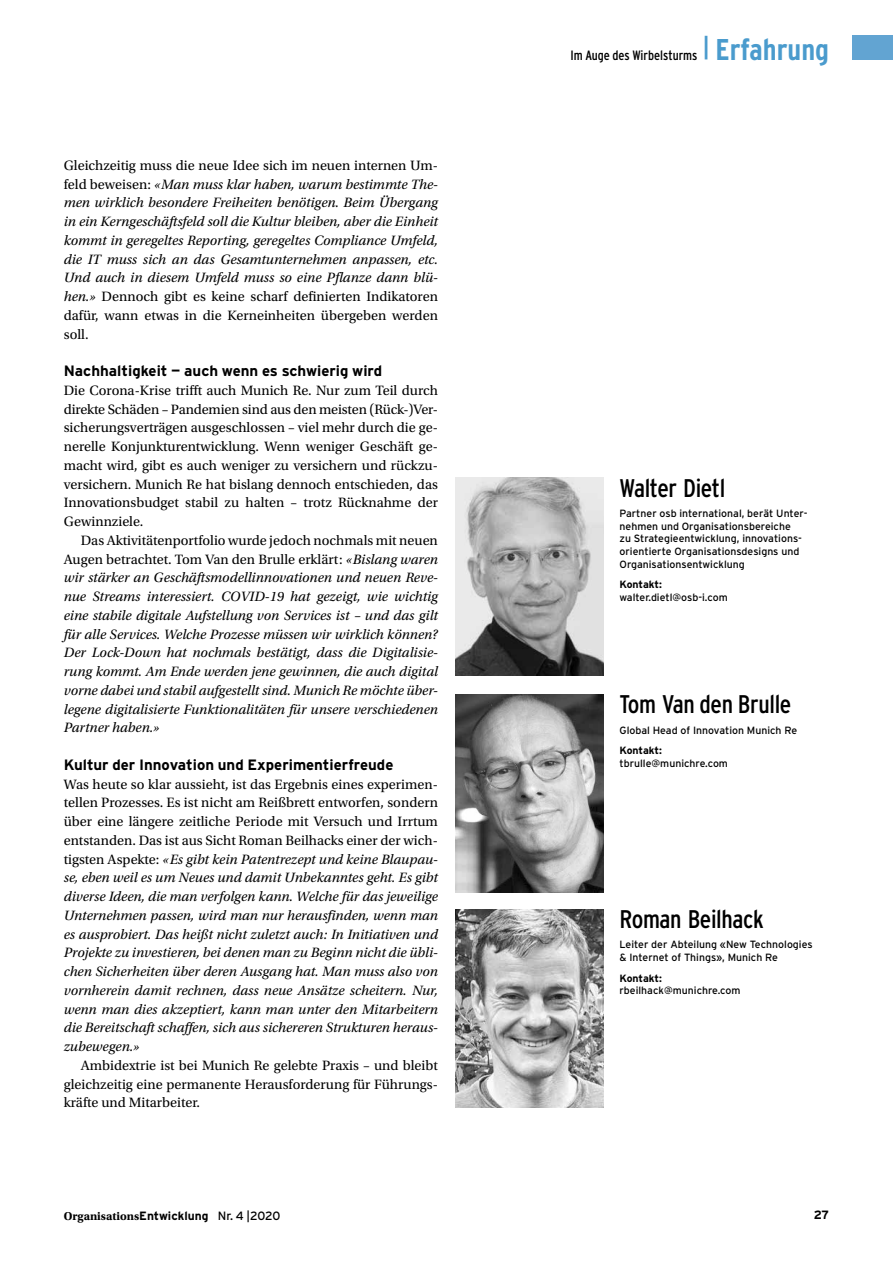
<style>
.page{position:relative;width:893px;height:1263px;background:#fff}
.page>*{position:absolute;margin:0;border:0;box-sizing:border-box;transform-origin:0 0}
.t1{font:condensed 25.5px "Interstate";letter-spacing:-.015em;color:#000}
.t2{font:700 15px "Interstate";color:#000}
.t3{font:italic 14.25px/18.8px "Utopia Std";color:#000;text-align:justify}
.t4{font:14.25px/18.8px "Utopia Std";color:#000}
.t5{font:condensed 13.5px "Interstate";color:#000}
.t6{font:700 12px "Utopia Std";color:#000}
.t7{font:700 12px "Interstate";color:#000}
.t8{font:10.5px/12.8px "Interstate";color:#000}
.t9{font:700 10.5px "Interstate";letter-spacing:-.01em;color:#000}
.s1{font-style:normal}
.s2{font-weight:700;font-size:30px;color:#4a9bcd}
.s3{font-family:"Interstate"}
.s4{font-family:"Interstate";font-weight:400}
</style>
<div class="page">
<div style="left:852px;top:36px;width:41px;height:24px;background:#62a4d2"></div>
<img style="left:455px;top:695px;width:149px;height:198px">
<img style="left:455px;top:910px;width:149px;height:197px">
<img style="left:455px;top:478px;width:149px;height:198px">
<p class="t3" style="left:64px;top:156px;width:376px"><span class="s1">Gleichzeitig muss die neue Idee sich im neuen internen Um&shy;feld beweisen:</span> «Man muss klar haben, warum bestimmte The&shy;men wirklich besondere Freiheiten benötigen. Beim Übergang in ein Kerngeschäftsfeld soll die Kultur bleiben, aber die Einheit kommt in geregeltes Reporting, geregeltes Compliance Umfeld, die IT muss sich an das Gesamtunternehmen anpassen, etc.<br>Und auch in diesem Umfeld muss so eine Pflanze dann blü&shy;hen.» <span class="s1">Dennoch gibt es keine scharf definierten Indikatoren dafür, wann etwas in die Kerneinheiten übergeben werden soll.</span></p>
<p class="t2" style="left:64px;top:362px;width:320px">Nachhaltigkeit — auch wenn es schwierig wird</p>
<p class="t4" style="left:64px;top:381px;width:376px">Die Corona-Krise trifft auch Munich Re. Nur zum Teil durch direkte Schäden – Pandemien sind aus den meisten (Rück-)Ver&shy;sicherungsverträgen ausgeschlossen – viel mehr durch die ge&shy;nerelle Konjunkturentwicklung. Wenn weniger Geschäft ge&shy;macht wird, gibt es auch weniger zu versichern und rückzu&shy;versichern. Munich Re hat bislang dennoch entschieden, das Innovationsbudget stabil zu halten – trotz Rücknahme der Gewinnziele.</p>
<p class="t3" style="left:64px;top:531px;width:376px;text-indent:17px"><span class="s1">Das Aktivitätenportfolio wurde jedoch nochmals mit neuen Augen betrachtet. Tom Van den Brulle erklärt:</span> «Bislang waren wir stärker an Geschäftsmodellinnovationen und neuen Reve&shy;nue Streams interessiert. COVID-19 hat gezeigt, wie wichtig eine stabile digitale Aufstellung von Services ist – und das gilt für alle Services. Welche Prozesse müssen wir wirklich können?<br>Der Lock-Down hat nochmals bestätigt, dass die Digitalisie&shy;rung kommt. Am Ende werden jene gewinnen, die auch digital vorne dabei und stabil aufgestellt sind. Munich Re möchte über&shy;legene digitalisierte Funktionalitäten für unsere verschiedenen Partner haben.»</p>
<p class="t2" style="left:64px;top:756px;width:331px">Kultur der Innovation und Experimentierfreude</p>
<p class="t3" style="left:64px;top:775px;width:376px"><span class="s1">Was heute so klar aussieht, ist das Ergebnis eines experimen&shy;tellen Prozesses. Es ist nicht am Reißbrett entworfen, sondern über eine längere zeitliche Periode mit Versuch und Irrtum entstanden. Das ist aus Sicht Roman Beilhacks einer der wich&shy;tigsten Aspekte:</span> «Es gibt kein Patentrezept und keine Blaupau&shy;se, eben weil es um Neues und damit Unbekanntes geht. Es gibt diverse Ideen, die man verfolgen kann. Welche für das jeweilige Unternehmen passen, wird man nur herausfinden, wenn man es ausprobiert. Das heißt nicht zuletzt auch: In Initiativen und Projekte zu investieren, bei denen man zu Beginn nicht die übli&shy;chen Sicherheiten über deren Ausgang hat. Man muss also von vornherein damit rechnen, dass neue Ansätze scheitern. Nur, wenn man dies akzeptiert, kann man unter den Mitarbeitern die Bereitschaft schaffen, sich aus sichereren Strukturen heraus&shy;zubewegen.»</p>
<p class="t4" style="left:64px;top:1056px;width:376px;text-align:justify;text-indent:17px">Ambidextrie ist bei Munich Re gelebte Praxis – und bleibt gleichzeitig eine permanente Herausforderung für Führungs&shy;kräfte und Mitarbeiter.</p>
<p class="t5" style="left:570px;top:47px;width:260px">Im Auge des Wirbelsturms <sup>|</sup> <span class="s2">Erfahrung</span></p>
<h1 class="t1" style="left:620px;top:473px;width:107px">Walter Dietl</h1>
<p class="t8" style="left:620px;top:507px;width:188px">Partner osb international, berät Unter&shy;nehmen und Organisationsbereiche<br>zu Strategieentwicklung, innovations&shy;orientierte Organisationsdesigns und Organisationsentwicklung</p>
<p class="t9" style="left:620px;top:579px;width:44px">Kontakt:</p>
<p class="t8" style="left:620px;top:591px;width:110px">walter.dietl@osb-i.com</p>
<h1 class="t1" style="left:620px;top:690px;width:173px">Tom Van den Brulle</h1>
<p class="t8" style="left:620px;top:723px;width:179px">Global Head of Innovation Munich Re</p>
<p class="t9" style="left:620px;top:744px;width:44px">Kontakt:</p>
<p class="t8" style="left:620px;top:757px;width:110px">tbrulle@munichre.com</p>
<h1 class="t1" style="left:620px;top:905px;width:146px">Roman Beilhack</h1>
<p class="t8" style="left:620px;top:938px;width:195px">Leiter der Abteilung «New Technologies &amp; Internet of Things», Munich Re</p>
<p class="t9" style="left:620px;top:972px;width:44px">Kontakt:</p>
<p class="t8" style="left:620px;top:984px;width:123px">rbeilhack@munichre.com</p>
<p class="t6" style="left:64px;top:1209px;width:218px">Organisations<span class="s3">Entwicklung</span> <span class="s4">Nr. 4 |2020</span></p>
<p class="t7" style="left:814px;top:1208px;width:17px">27</p>
</div>
